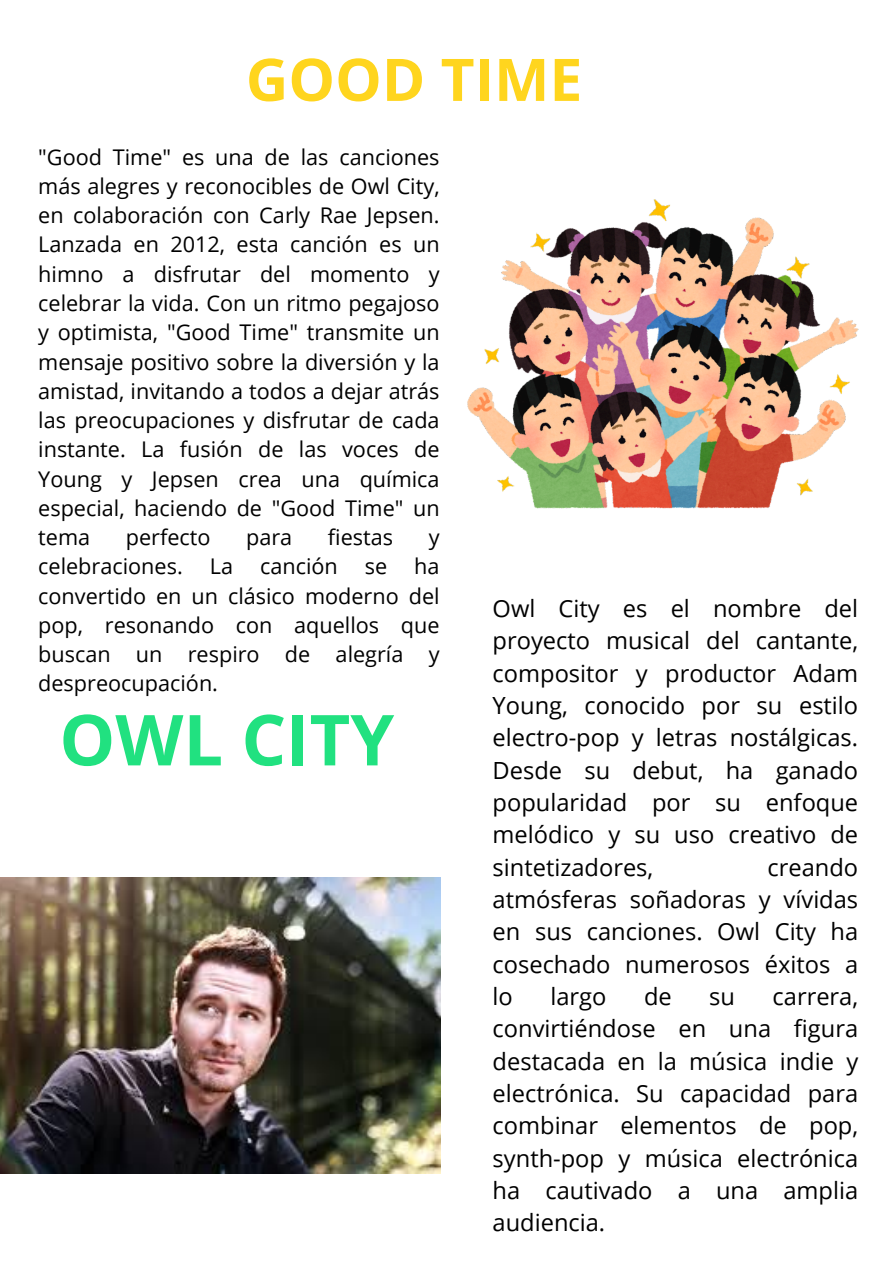
<style>
.page{position:relative;width:894px;height:1264px;background:#fff}
.page>*{position:absolute;margin:0;border:0;box-sizing:border-box;transform-origin:0 0}
.t1{font:700 70.35px "Open Sans";color:#21e180}
.t2{font:700 58.65px "Open Sans";color:#ffd51e}
.t3{font:23.7px/32.4px "Open Sans";color:#000;text-align:justify}
.t4{font:21.6px/29.2px "Open Sans";color:#000;text-align:justify}
</style>
<div class="page">
<img style="left:0;top:877px;width:440px;height:296px">
<img style="left:467px;top:200px;width:391px;height:308px">
<h1 class="t2" style="left:246px;top:38px;width:338px">GOOD TIME</h1>
<p class="t4" style="left:38px;top:142px;width:403px">"Good Time" es una de las canciones más alegres y reconocibles de Owl City, en colaboración con Carly Rae Jepsen.<br>Lanzada en 2012, esta canción es un himno a disfrutar del momento y celebrar la vida. Con un ritmo pegajoso y optimista, "Good Time" transmite un mensaje positivo sobre la diversión y la amistad, invitando a todos a dejar atrás las preocupaciones y disfrutar de cada instante. La fusión de las voces de Young y Jepsen crea una química especial, haciendo de "Good Time" un tema</p>
<p class="t4" style="left:126px;top:522px;width:86px">perfecto</p>
<p class="t4" style="left:246px;top:522px;width:48px">para</p>
<p class="t4" style="left:328px;top:522px;width:67px">fiestas</p>
<p class="t4" style="left:38px;top:522px;width:403px;text-indent:390px">y celebraciones. La canción se ha convertido en un clásico moderno del pop, resonando con aquellos que buscan un respiro de alegría y despreocupación.</p>
<p class="t1" style="left:59px;top:690px;width:336px">OWL CITY</p>
<p class="t3" style="left:492px;top:591px;width:367px">Owl City es el nombre del proyecto musical del cantante, compositor y productor Adam Young, conocido por su estilo electro-pop y letras nostálgicas.<br>Desde su debut, ha ganado popularidad por su enfoque melódico y su uso creativo de sintetizadores,</p>
<p class="t3" style="left:492px;top:850px;width:367px;text-indent:275px">creando atmósferas soñadoras y vívidas en sus canciones. Owl City ha cosechado numerosos éxitos a lo</p>
<p class="t3" style="left:550px;top:979px;width:57px">largo</p>
<p class="t3" style="left:643px;top:979px;width:29px">de</p>
<p class="t3" style="left:709px;top:979px;width:27px">su</p>
<p class="t3" style="left:492px;top:979px;width:367px;text-indent:280px">carrera, convirtiéndose en una figura destacada en la música indie y electrónica. Su capacidad para combinar elementos de pop, synth-pop y música electrónica ha cautivado a una amplia audiencia.</p>
</div>
